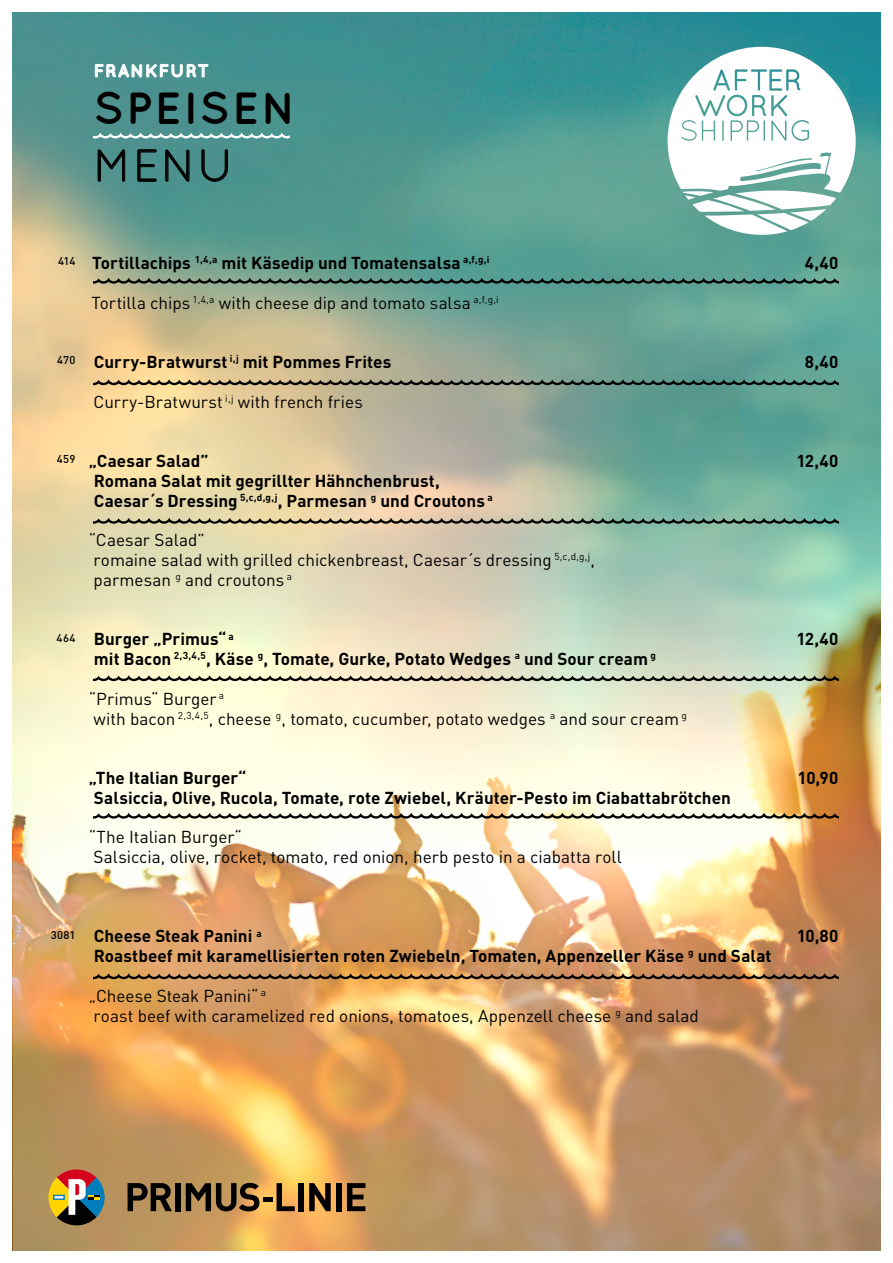
<style>
.page{position:relative;width:893px;height:1263px;background:#fff}
.page>*{position:absolute;margin:0;border:0;box-sizing:border-box;transform-origin:0 0}
.t1{font:700 45px "Quicksand";letter-spacing:.055em;color:#000}
.t2{font:45px "Quicksand";color:#000}
.t3{font:700 18px "Quicksand";letter-spacing:.045em;color:#fff}
.t4{font:700 17.1px/19.8px "DIN";color:#000}
.t5{font:17.1px/19.8px "DIN";color:#000}
.t6{font:500 11.25px "DIN";letter-spacing:.025em;color:#000}
</style>
<div class="page">
<img style="left:13px;top:13px;width:867px;height:472px">
<img style="left:13px;top:485px;width:867px;height:765px">
<svg style="left:668px;top:47px;width:188px;height:188px"></svg>
<svg style="left:49px;top:1169px;width:55px;height:56px;background:#8f7a5a"></svg>
<svg style="left:128px;top:1183px;width:44px;height:28px"></svg>
<div style="left:175px;top:1183px;width:6px;height:28px;background:#000"></div>
<div style="left:263px;top:1197px;width:10px;height:5px;background:#000"></div>
<svg style="left:277px;top:1183px;width:18px;height:28px"></svg>
<div style="left:298px;top:1183px;width:6px;height:28px;background:#000"></div>
<svg style="left:309px;top:1183px;width:22px;height:28px"></svg>
<div style="left:336px;top:1183px;width:6px;height:28px;background:#000"></div>
<svg style="left:347px;top:1183px;width:18px;height:28px"></svg>
<svg style="left:186px;top:1183px;width:73px;height:28px;background:#634c2d"></svg>
<svg style="left:97px;top:149px;width:29px;height:33px"></svg>
<svg style="left:137px;top:149px;width:20px;height:33px"></svg>
<svg style="left:165px;top:149px;width:25px;height:33px"></svg>
<svg style="left:201px;top:149px;width:27px;height:33px"></svg>
<svg style="left:95px;top:64px;width:113px;height:13px"></svg>
<svg style="left:94px;top:133px;width:195px;height:6px"></svg>
<svg style="left:94px;top:973px;width:745px;height:6px;background:#775534"></svg>
<svg style="left:94px;top:813px;width:745px;height:6px"></svg>
<svg style="left:94px;top:675px;width:745px;height:6px;background:#80806e"></svg>
<svg style="left:94px;top:518px;width:745px;height:6px;background:#686e5d"></svg>
<svg style="left:94px;top:379px;width:745px;height:6px;background:#5a6251"></svg>
<svg style="left:94px;top:278px;width:745px;height:6px;background:#3c5950"></svg>
<p class="t3" style="left:94px;top:60px;width:117px">FRANKFURT</p>
<h1 class="t1" style="left:94px;top:82px;width:204px">SPEISEN</h1>
<h1 class="t2" style="left:94px;top:140px;width:142px">MENU</h1>
<p class="t6" style="left:58px;top:254px;width:19px">414</p>
<p class="t4" style="left:92px;top:252px;width:399px">Tortillachips <sup>1,4,a</sup> mit Käsedip und Tomatensalsa <sup>a,f,g,i</sup></p>
<p class="t4" style="left:805px;top:252px;width:35px">4,40</p>
<p class="t5" style="left:92px;top:293px;width:409px">Tortilla chips <sup>1,4,a</sup> with cheese dip and tomato salsa <sup>a,f,g,i</sup></p>
<p class="t6" style="left:57px;top:353px;width:20px">470</p>
<p class="t4" style="left:94px;top:351px;width:299px">Curry-Bratwurst <sup>i,j</sup> mit Pommes Frites</p>
<p class="t4" style="left:805px;top:351px;width:35px">8,40</p>
<p class="t5" style="left:94px;top:392px;width:271px">Curry-Bratwurst <sup>i,j</sup> with french fries</p>
<p class="t6" style="left:57px;top:452px;width:20px">459</p>
<p class="t4" style="left:89px;top:450px;width:121px">„Caesar Salad”</p>
<p class="t4" style="left:796px;top:450px;width:43px">12,40</p>
<p class="t4" style="left:94px;top:470px;width:400px">Romana Salat mit gegrillter Hähnchenbrust,<br>Caesar´s Dressing <sup>5,c,d,g,j</sup>, Parmesan <sup>g</sup> und Croutons <sup>a</sup></p>
<p class="t5" style="left:89px;top:530px;width:508px">“Caesar Salad”<br>romaine salad with grilled chickenbreast, Caesar´s dressing <sup>5,c,d,g,j</sup>, parmesan <sup>g</sup> and croutons <sup>a</sup></p>
<p class="t6" style="left:57px;top:630px;width:20px">464</p>
<p class="t4" style="left:94px;top:629px;width:142px">Burger „Primus“ <sup>a</sup></p>
<p class="t4" style="left:796px;top:629px;width:44px">12,40</p>
<p class="t4" style="left:94px;top:648px;width:563px">mit Bacon <sup>2,3,4,5</sup>, Käse <sup>g</sup>, Tomate, Gurke, Potato Wedges <sup>a</sup> und Sour cream <sup>g</sup></p>
<p class="t5" style="left:89px;top:689px;width:599px">“Primus“ Burger <sup>a<br></sup>with bacon <sup>2,3,4,5</sup>, cheese <sup>g</sup>, tomato, cucumber, potato wedges <sup>a</sup> and sour cream <sup>g</sup></p>
<p class="t4" style="left:89px;top:767px;width:159px">„The Italian Burger“</p>
<p class="t4" style="left:798px;top:767px;width:42px">10,90</p>
<p class="t4" style="left:94px;top:787px;width:638px">Salsiccia, Olive, Rucola, Tomate, rote Zwiebel, Kräuter-Pesto im Ciabattabrötchen</p>
<p class="t5" style="left:89px;top:827px;width:534px">“The Italian Burger“<br>Salsiccia, olive, rocket, tomato, red onion, herb pesto in a ciabatta roll</p>
<p class="t6" style="left:51px;top:927px;width:26px">3081</p>
<p class="t4" style="left:94px;top:926px;width:169px">Cheese Steak Panini <sup>a</sup></p>
<p class="t4" style="left:797px;top:926px;width:43px">10,80</p>
<p class="t4" style="left:94px;top:945px;width:679px">Roastbeef mit karamellisierten roten Zwiebeln, Tomaten, Appenzeller Käse <sup>g</sup> und Salat</p>
<p class="t5" style="left:89px;top:986px;width:611px">„Cheese Steak Panini“ <sup>a<br></sup>roast beef with caramelized red onions, tomatoes, Appenzell cheese <sup>g</sup> and salad</p>
</div>
